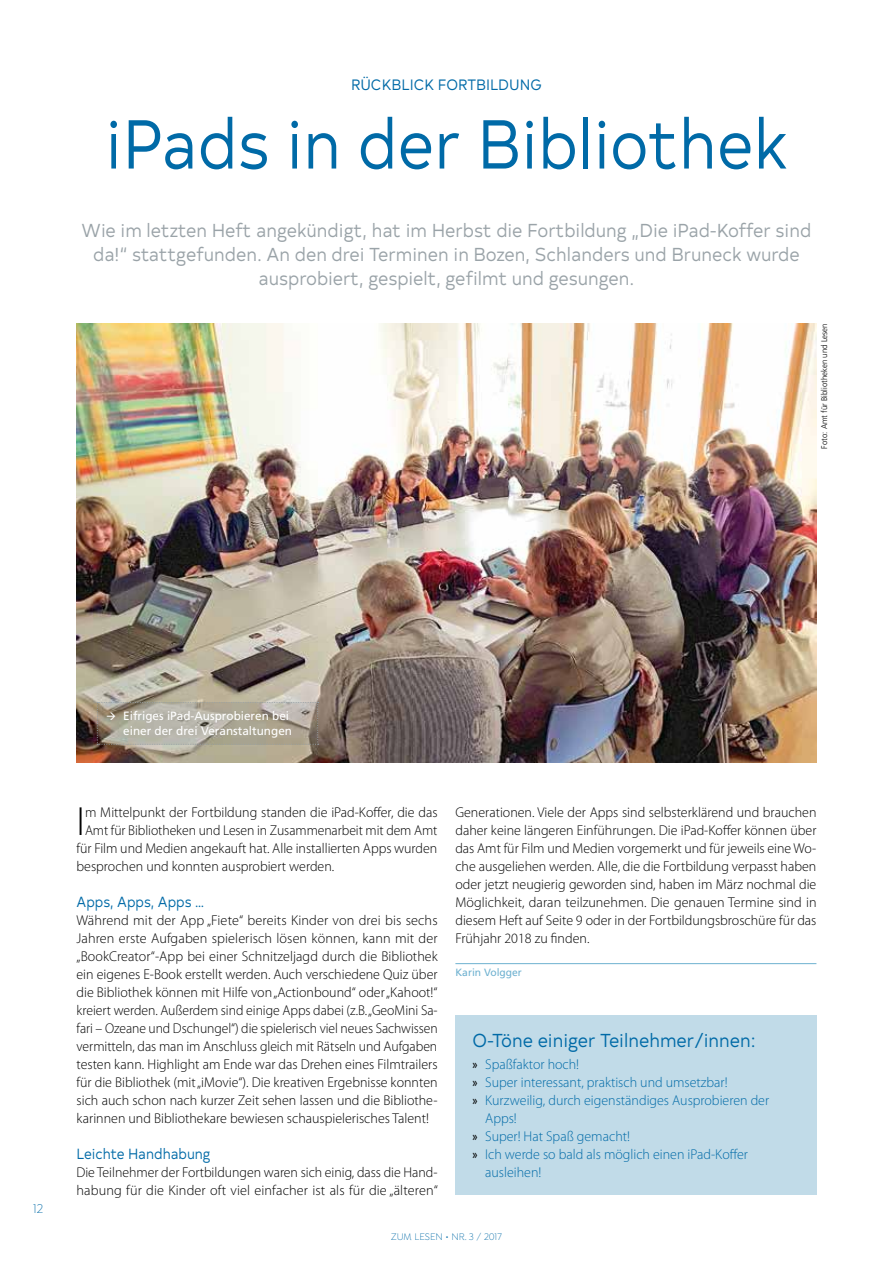
<style>
.page{position:relative;width:893px;height:1263px;background:#fff}
.page>*{position:absolute;margin:0;border:0;box-sizing:border-box;transform-origin:0 0}
.t1{font:69px "Typold Book 500";color:#006aa7;scale:.9 1}
.t2{font:300 40.95px "Myriad Pro";color:#000}
.t3{font:18.75px/24px "Typold Book 500";color:#9aa3a8;text-align:center;scale:.93 1}
.t4{font:18.75px "Typold Book 500";color:#006aa7;scale:.93 1}
.t5{font:15px "Typold Book 500";color:#006aa7;scale:.93 1}
.t6{font:14.7px "Typold Book 500";color:#006aa7;scale:.9 1}
.t7{font:300 14.25px/18px "Myriad Pro";color:#000;text-align:justify}
.t8{font:300 14.25px "Myriad Pro";color:#006aa7}
.t9{font:300 14.25px "Myriad Pro";color:#000;scale:.96 1}
.t10{font:300 13.5px "Isidora";color:#006aa7}
.t11{font:12px/15px "Frutiger";color:#fff;text-align:right}
.t12{font:10.5px "Frutiger";color:#6eb1d0}
.t13{font:300 10.2px "Isidora";color:#006aa7}
.t14{font:300 8.25px "Frutiger";color:#000;scale:.95 1}
.s1{font-family:"Aleo";font-weight:400;font-size:13.5px;color:#000}
</style>
<div class="page">
<img style="left:77px;top:324px;width:739px;height:439px">
<hr style="left:455px;top:963px;width:361px;height:1px;background:#6eb1d0">
<div style="left:455px;top:1016px;width:361px;height:179px;background:#c1dbe8"></div>
<svg style="left:97px;top:702px;width:222px;height:43px;background:#aba698"></svg>
<p class="t5" style="left:351px;top:73px;width:206px">RÜCKBLICK FORTBILDUNG</p>
<h1 class="t1" style="left:105px;top:91px;width:760px">iPads in der Bibliothek</h1>
<h3 class="t3" style="left:82px;top:217px;width:786px">Wie im letzten Heft angekündigt, hat im Herbst die Fortbildung „Die iPad-Koffer sind da!“ stattgefunden. An den drei Terminen in Bozen, Schlanders und Bruneck wurde ausprobiert, gespielt, gefilmt und gesungen.</h3>
<p class="t14" style="left:820px;top:449px;width:133px;rotate:-90deg">Foto: Amt für Bibliotheken und Lesen</p>
<p class="t10" style="left:33px;top:1201px;width:12px">12</p>
<p class="t11" style="left:106px;top:709px;width:187px">→ Eifriges iPad-Ausprobieren bei einer der drei Veranstaltungen</p>
<h2 class="t2" style="left:77px;top:796px;width:10px">I</h2>
<p class="t7" style="left:85px;top:803px;width:354px">m Mittelpunkt der Fortbildung standen die iPad-Koffer, die das</p>
<p class="t9" style="left:85px;top:821px;width:369px">Amt für Bibliotheken und Lesen in Zusammenarbeit mit dem Amt</p>
<p class="t7" style="left:77px;top:839px;width:362px">für Film und Medien angekauft hat. Alle installierten Apps wurden</p>
<p class="t7" style="left:77px;top:857px;width:259px">besprochen und konnten ausprobiert werden.</p>
<p class="t6" style="left:77px;top:890px;width:143px">Apps, Apps, Apps …</p>
<p class="t7" style="left:77px;top:911px;width:363px">Während mit der App „Fiete“ bereits Kinder von drei bis sechs Jahren erste Aufgaben spielerisch lösen können, kann mit der „BookCreator“-App bei einer Schnitzeljagd durch die Bibliothek ein eigenes E-Book erstellt werden. Auch verschiedene Quiz über die Bibliothek können mit Hilfe von „Actionbound“ oder „Kahoot!“ kreiert werden. Außerdem sind einige Apps dabei (z.B. „GeoMini Sa&shy;fari – Ozeane und Dschungel“) die spielerisch viel neues Sachwissen vermitteln, das man im Anschluss gleich mit Rätseln und Aufgaben testen kann. Highlight am Ende war das Drehen eines Filmtrailers für die Bibliothek (mit „iMovie“). Die kreativen Ergebnisse konnten sich auch schon nach kurzer Zeit sehen lassen und die Bibliothe&shy;karinnen und Bibliothekare bewiesen schauspielerisches Talent!</p>
<p class="t6" style="left:77px;top:1142px;width:151px">Leichte Handhabung</p>
<p class="t7" style="left:77px;top:1163px;width:363px">Die Teilnehmer der Fortbildungen waren sich einig, dass die Hand&shy;habung für die Kinder oft viel einfacher ist als für die „älteren“</p>
<p class="t7" style="left:455px;top:803px;width:363px">Generationen. Viele der Apps sind selbsterklärend und brauchen daher keine längeren Einführungen. Die iPad-Koffer können über das Amt für Film und Medien vorgemerkt und für jeweils eine Wo&shy;che ausgeliehen werden. Alle, die die Fortbildung verpasst haben oder jetzt neugierig geworden sind, haben im März nochmal die Möglichkeit, daran teilzunehmen. Die genauen Termine sind in diesem Heft auf Seite 9 oder in der Fortbildungsbroschüre für das Frühjahr 2018 zu finden.</p>
<p class="t12" style="left:455px;top:966px;width:68px">Karin Volgger</p>
<h3 class="t4" style="left:472px;top:1026px;width:306px">O-Töne einiger Teilnehmer/innen:</h3>
<p class="t8" style="left:472px;top:1055px;width:108px"><span class="s1">»</span> Spaßfaktor hoch!</p>
<p class="t8" style="left:472px;top:1073px;width:257px"><span class="s1">»</span> Super interessant, praktisch und umsetzbar!</p>
<p class="t8" style="left:472px;top:1091px;width:298px"><span class="s1">»</span> Kurzweilig, durch eigenständiges Ausprobieren der</p>
<p class="t8" style="left:485px;top:1109px;width:33px">Apps!</p>
<p class="t8" style="left:472px;top:1127px;width:159px"><span class="s1">»</span> Super! Hat Spaß gemacht!</p>
<p class="t8" style="left:472px;top:1145px;width:277px"><span class="s1">»</span> Ich werde so bald als möglich einen iPad-Koffer</p>
<p class="t8" style="left:485px;top:1163px;width:58px">ausleihen!</p>
<p class="t13" style="left:391px;top:1231px;width:112px">ZUM LESEN • NR. 3 / 2017</p>
</div>
